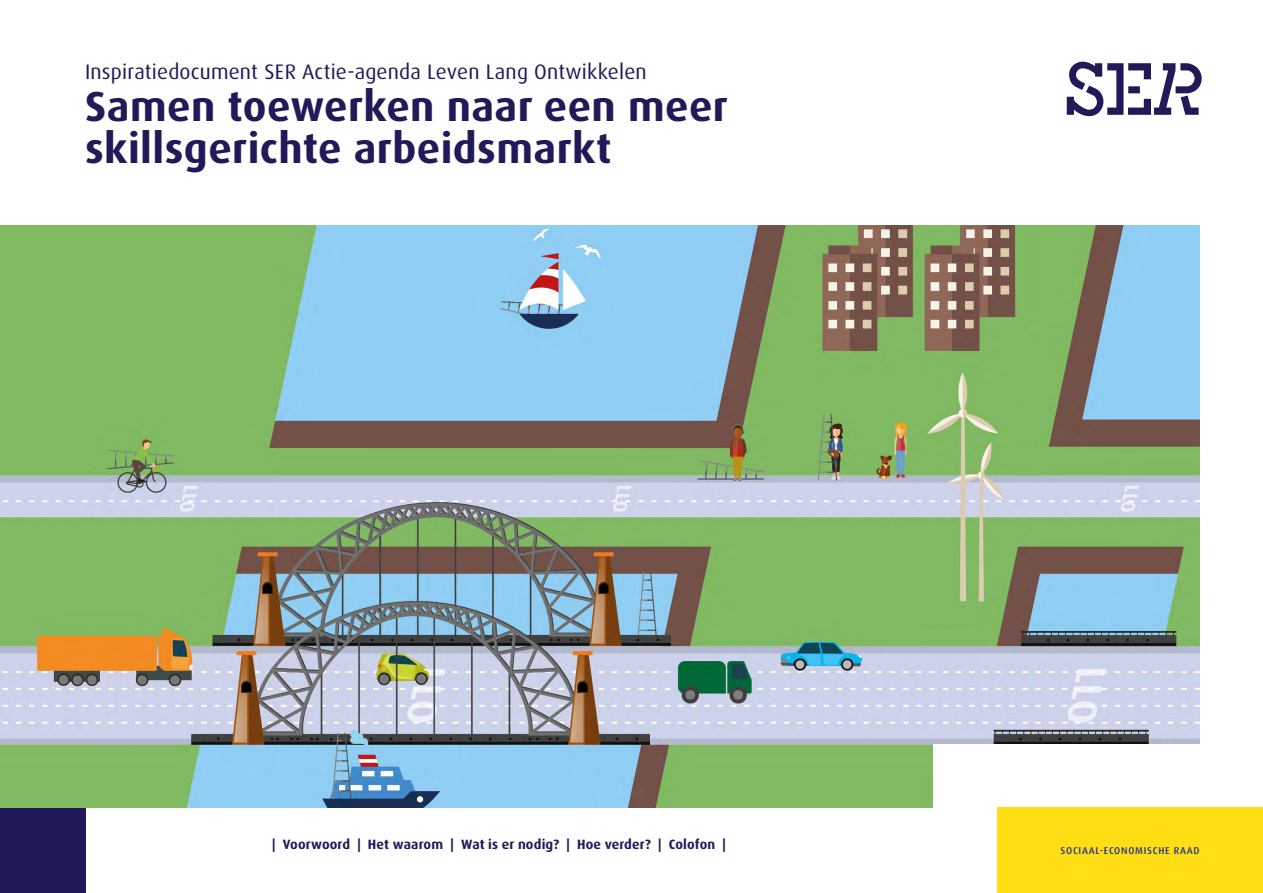
<style>
.page{position:relative;width:1263px;height:893px;background:#fff}
.page>*{position:absolute;margin:0;border:0;box-sizing:border-box;transform-origin:0 0}
.t1{font:700 42px/42px "Dax OT";letter-spacing:.01em;color:#211a59}
.t2{font:21px "Dax OT";letter-spacing:.01em;color:#211a59}
.t3{font:700 13.5px "Dax OT";letter-spacing:.01em;color:#211a59}
.t4{font:500 9.9px "Dax OT";letter-spacing:.075em;color:#23378b}
</style>
<div class="page">
<div style="left:0;top:808px;width:85px;height:85px;background:#211a59"></div>
<svg style="left:1067px;top:62px;width:135px;height:54px"></svg>
<img style="left:0;top:225px;width:1199px;height:583px">
<div style="left:933px;top:744px;width:330px;height:75px;background:#fff"></div>
<div style="left:997px;top:808px;width:266px;height:85px;background:#ffde14"></div>
<h2 class="t2" style="left:85px;top:58px;width:563px">Inspiratiedocument SER Actie-agenda Leven Lang Ontwikkelen</h2>
<h1 class="t1" style="left:85px;top:86px;width:644px">Samen toewerken naar een meer skillsgerichte arbeidsmarkt</h1>
<p class="t3" style="left:272px;top:836px;width:455px">| Voorwoord | Het waarom | Wat is er nodig? | Hoe verder? | Colofon |</p>
<p class="t4" style="left:1060px;top:845px;width:141px">SOCIAAL-ECONOMISCHE RAAD</p>
</div>
